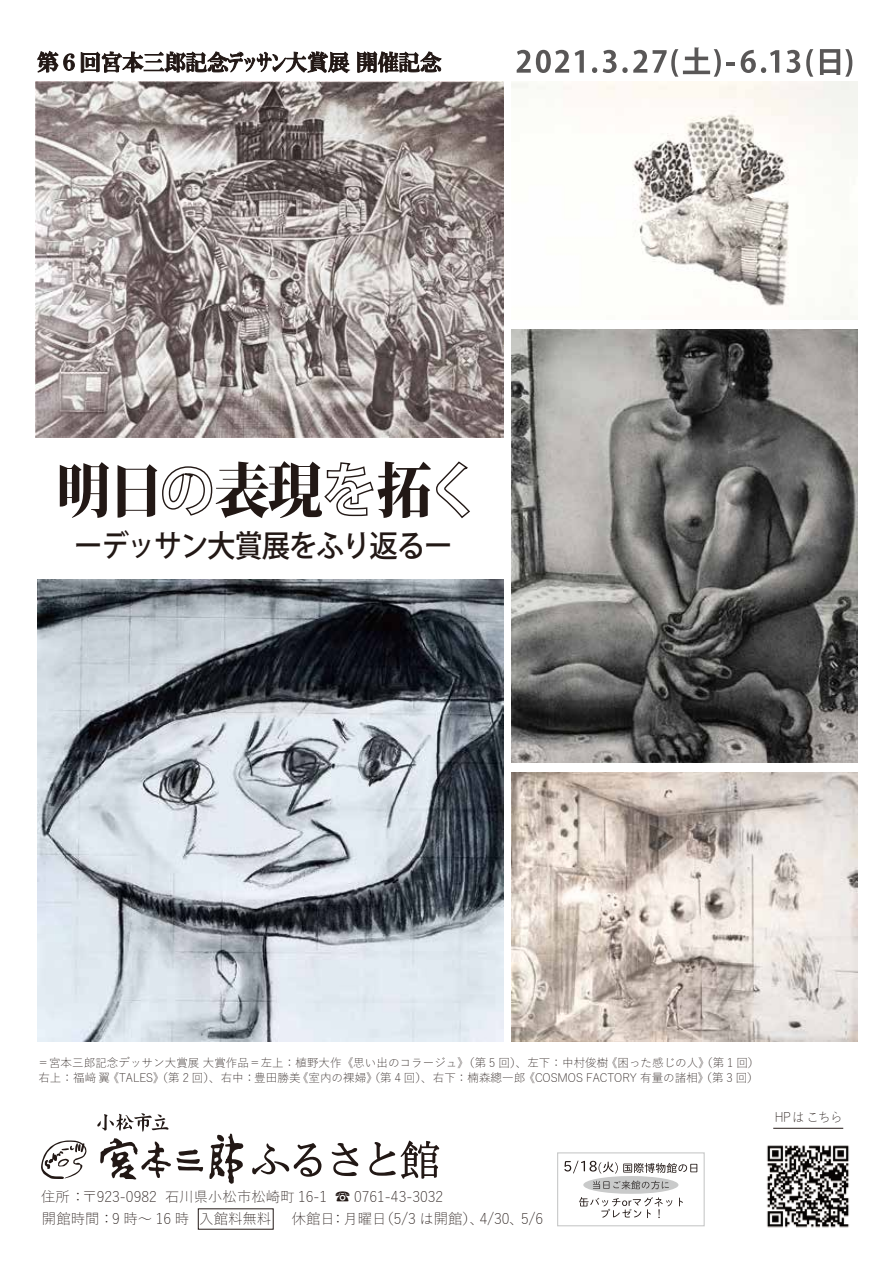
<style>
.page{position:relative;width:893px;height:1263px;background:#fff}
.page>*{position:absolute;margin:0;border:0;box-sizing:border-box;transform-origin:0 0}
.t1{font:800 59.4px "Ryo Disp Plus N";color:#221815;scale:.93 1}
.t2{font:500 30.6px "Koz Go Pro";letter-spacing:-.04em;color:#221815;scale:.93 1}
.t3{font:300 14.4px/22.8px "Yu Gothic";color:#221815}
.t4{font:300 13.2px "Yu Gothic";letter-spacing:-.04em;color:#221815;scale:.93 1}
.t5{font:300 11.55px/15.5px "Yu Gothic";color:#221815}
.s1{font-family:"Koz Go Pro";font-weight:700;color:#fff}
.s2{font-family:"Source Han Serif"}
</style>
<div class="page">
<svg style="left:252px;top:1143px;width:69px;height:34px"></svg>
<svg style="left:332px;top:1143px;width:26px;height:33px"></svg>
<svg style="left:369px;top:1140px;width:70px;height:39px"></svg>
<svg style="left:209px;top:1133px;width:34px;height:51px"></svg>
<svg style="left:177px;top:1149px;width:26px;height:22px"></svg>
<svg style="left:100px;top:1138px;width:71px;height:41px"></svg>
<svg style="left:97px;top:1113px;width:72px;height:19px"></svg>
<svg style="left:41px;top:1140px;width:46px;height:39px"></svg>
<hr style="left:773px;top:1128px;width:70px;height:1px;background:#221815">
<img style="left:767px;top:1145px;width:82px;height:83px">
<svg style="left:517px;top:50px;width:52px;height:23px"></svg>
<svg style="left:575px;top:50px;width:9px;height:23px"></svg>
<svg style="left:592px;top:67px;width:5px;height:6px"></svg>
<svg style="left:603px;top:50px;width:44px;height:23px"></svg>
<svg style="left:653px;top:47px;width:68px;height:30px"></svg>
<svg style="left:727px;top:62px;width:8px;height:3px"></svg>
<svg style="left:741px;top:50px;width:38px;height:23px"></svg>
<svg style="left:786px;top:50px;width:14px;height:23px"></svg>
<svg style="left:806px;top:49px;width:7px;height:28px"></svg>
<svg style="left:820px;top:49px;width:32px;height:28px"></svg>
<svg style="left:38px;top:51px;width:37px;height:22px"></svg>
<svg style="left:81px;top:51px;width:269px;height:22px"></svg>
<svg style="left:357px;top:51px;width:85px;height:22px"></svg>
<img style="left:512px;top:82px;width:345px;height:237px">
<img style="left:512px;top:329px;width:345px;height:434px">
<img style="left:37px;top:579px;width:466px;height:462px">
<img style="left:512px;top:772px;width:345px;height:269px">
<img style="left:36px;top:82px;width:467px;height:356px">
<svg style="left:162px;top:466px;width:51px;height:50px"></svg>
<svg style="left:324px;top:462px;width:50px;height:55px"></svg>
<svg style="left:436px;top:461px;width:34px;height:58px"></svg>
<div style="left:557px;top:1152px;width:148px;height:74px;background:#fff;border:1px solid #c9caca"></div>
<svg style="left:564px;top:1160px;width:133px;height:13px"></svg>
<svg style="left:679px;top:1197px;width:4px;height:9px"></svg>
<svg style="left:579px;top:1197px;width:93px;height:21px"></svg>
<div style="left:583px;top:1176px;width:95px;height:18px;background:#c9caca;border-radius:50%"></div>
<svg style="left:593px;top:1180px;width:76px;height:9px"></svg>
<h1 class="t1" style="left:56px;top:451px;width:459px">明日<span class="s1">の</span>表現<span class="s1">を</span><span class="s2">拓</span><span class="s1">く</span></h1>
<h2 class="t2" style="left:74px;top:526px;width:409px">ーデッサン大賞展をふり返るー</h2>
<p class="t5" style="left:37px;top:1053px;width:724px">＝宮本三郎記念デッサン大賞展 大賞作品＝左上：植野大作《思い出のコラージュ》（第 5 回）、左下：中村俊樹《困った感じの人》（第 1 回）右上：福﨑翼 《TALES》（第 2 回）、右中：豊田勝美《室内の裸婦》（第 4 回）、右下：楠森總一郎《COSMOS FACTORY 有量の諸相》（第 3 回）</p>
<p class="t4" style="left:775px;top:1105px;width:74px">HPは こちら</p>
<p class="t3" style="left:41px;top:1183px;width:404px">住所：〒923-0982 石川県小松市松崎町 16-1 ☎ 0761-43-3032開館時間：9 時～ 16 時 入館料無料</p>
<p class="t3" style="left:292px;top:1206px;width:253px">休館日：月曜日（5/3 は開館）、4/30、5/6</p>
</div>
